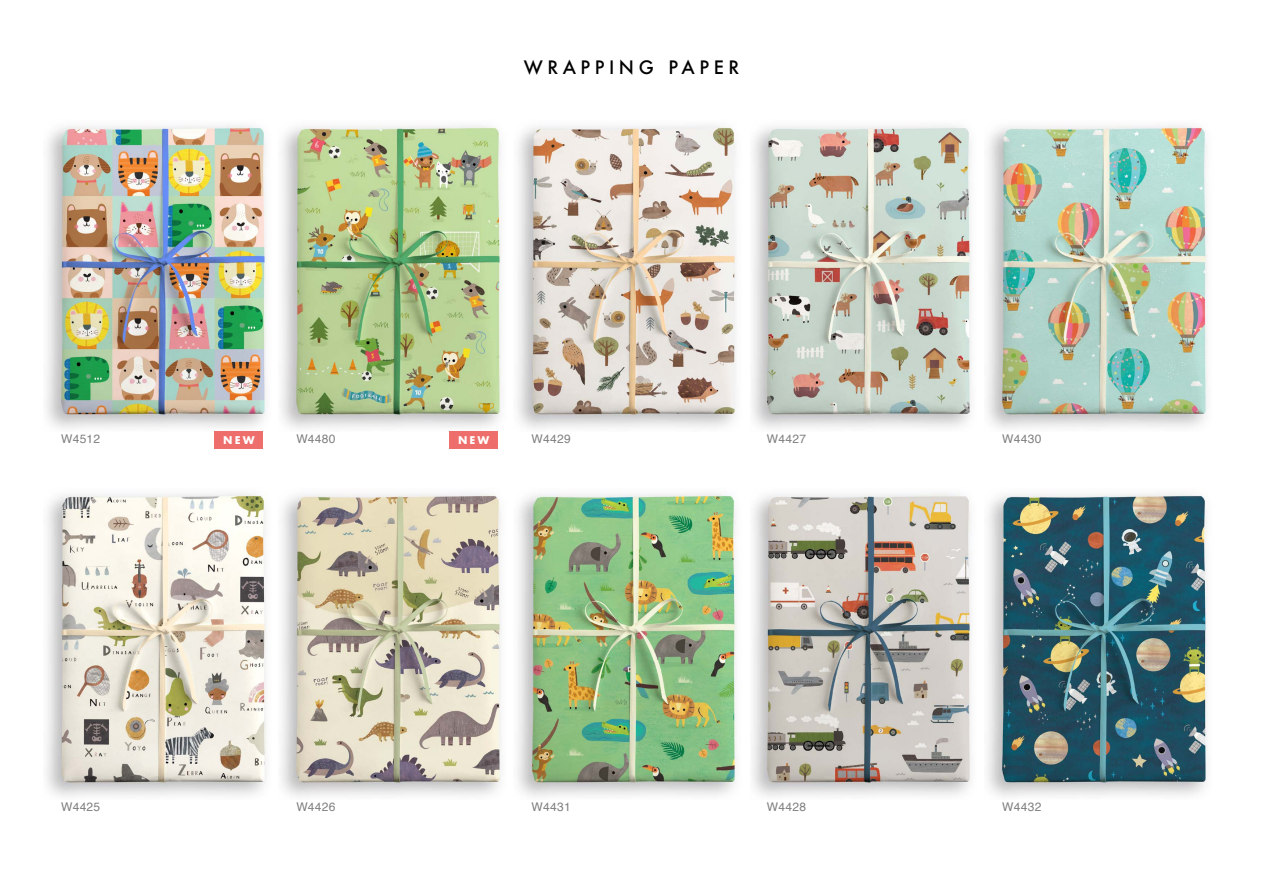
<style>
.page{position:relative;width:1263px;height:893px;background:#fff}
.page>*{position:absolute;margin:0;border:0;box-sizing:border-box;transform-origin:0 0}
.t1{font:500 18px "Futura";letter-spacing:.25em;color:#000}
.t2{font:12px "Helvetica";letter-spacing:.025em;color:#818080}
.t3{font:700 10.35px "Futura";letter-spacing:.2em;color:#fff}
</style>
<div class="page">
<img style="left:46px;top:124px;width:1162px;height:308px">
<img style="left:46px;top:492px;width:1162px;height:305px">
<div style="left:215px;top:431px;width:48px;height:18px;background:#ed6e6b"></div>
<div style="left:450px;top:431px;width:48px;height:18px;background:#ed6e6b"></div>
<h1 class="t1" style="left:524px;top:55px;width:217px">WRAPPING PAPER</h1>
<p class="t2" style="left:61px;top:429px;width:41px">W4512</p>
<p class="t2" style="left:296px;top:429px;width:41px">W4480</p>
<p class="t3" style="left:223px;top:433px;width:33px">NEW</p>
<p class="t3" style="left:458px;top:433px;width:33px">NEW</p>
<p class="t2" style="left:532px;top:429px;width:41px">W4429</p>
<p class="t2" style="left:1002px;top:429px;width:41px">W4430</p>
<p class="t2" style="left:767px;top:429px;width:41px">W4427</p>
<p class="t2" style="left:61px;top:797px;width:41px">W4425</p>
<p class="t2" style="left:296px;top:797px;width:41px">W4426</p>
<p class="t2" style="left:532px;top:797px;width:41px">W4431</p>
<p class="t2" style="left:1002px;top:797px;width:41px">W4432</p>
<p class="t2" style="left:767px;top:797px;width:41px">W4428</p>
</div>
